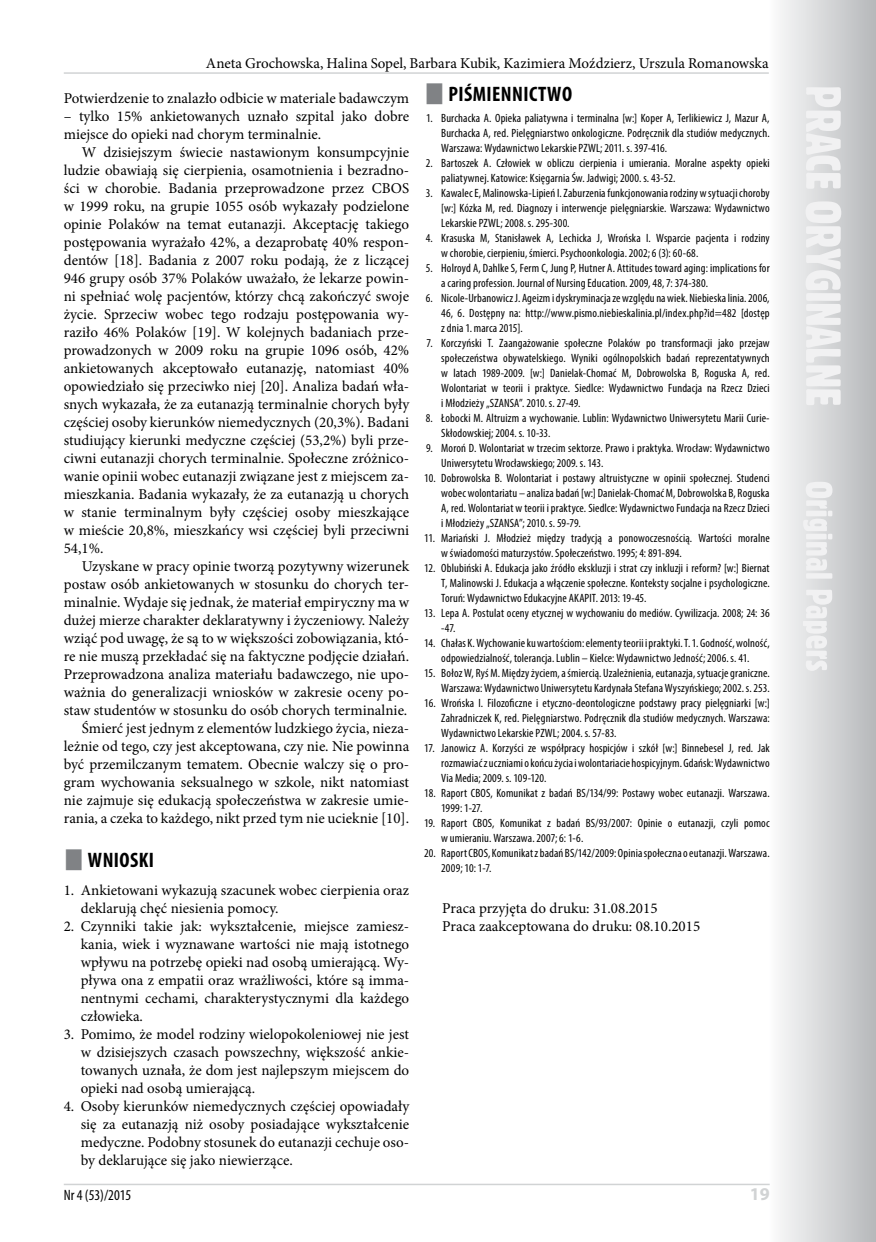
<style>
.page{position:relative;width:876px;height:1242px;background:#fff}
.page>*{position:absolute;margin:0;border:0;box-sizing:border-box;transform-origin:0 0}
.t1{font:700 condensed 21px "Myriad Pro";letter-spacing:.02em;color:#000}
.t2{font:700 18px "Myriad Pro";color:#d1d3d4}
.t3{font:15px/18px "Minion Pro";color:#000;text-align:justify}
.t4{font:condensed 15px "Myriad Pro";color:#000}
.t5{font:condensed 12px/15px "Myriad Pro";letter-spacing:.01em;color:#000}
</style>
<div class="page">
<svg style="left:780px;top:0;width:96px;height:1242px;background:#d3d4d6"></svg>
<svg style="left:803px;top:87px;width:38px;height:584px"></svg>
<hr style="left:64px;top:1183px;width:706px;height:2px;background:#d1d3d4">
<hr style="left:64px;top:72px;width:705px;height:2px;background:#d1d3d4">
<p class="t3" style="left:206px;top:54px;width:564px">Aneta Grochowska, Halina Sopel, Barbara Kubik, Kazimiera Moździerz, Urszula Romanowska</p>
<p class="t3" style="left:64px;top:89px;width:347px">Potwierdzenie to znalazło odbicie w materiale badawczym</p>
<p class="t3" style="left:64px;top:107px;width:347px">– tylko 15% ankietowanych uznało szpital jako dobre miejsce do opieki nad chorym terminalnie.</p>
<p class="t3" style="left:64px;top:143px;width:347px;text-indent:18px">W dzisiejszym świecie nastawionym konsumpcyjnie ludzie obawiają się cierpienia, osamotnienia i bezradno&shy;ści w chorobie. Badania przeprowadzone przez CBOS w 1999 roku, na grupie 1055 osób wykazały podzielone opinie Polaków na temat eutanazji. Akceptację takiego postępowania wyrażało 42%, a dezaprobatę 40% respon&shy;dentów [18]. Badania z 2007 roku podają, że z liczącej 946 grupy osób 37% Polaków uważało, że lekarze powin&shy;ni spełniać wolę pacjentów, którzy chcą zakończyć swoje życie. Sprzeciw wobec tego rodzaju postępowania wy&shy;raziło 46% Polaków [19]. W kolejnych badaniach prze&shy;prowadzonych w 2009 roku na grupie 1096 osób, 42% ankietowanych akceptowało eutanazję, natomiast 40% opowiedziało się przeciwko niej [20]. Analiza badań wła&shy;snych wykazała, że za eutanazją terminalnie chorych były częściej osoby kierunków niemedycznych (20,3%). Badani studiujący kierunki medyczne częściej (53,2%) byli prze&shy;ciwni eutanazji chorych terminalnie. Społeczne zróżnico&shy;wanie opinii wobec eutanazji związane jest z miejscem za&shy;mieszkania. Badania wykazały, że za eutanazją u chorych w stanie terminalnym były częściej osoby mieszkające w mieście 20,8%, mieszkańcy wsi częściej byli przeciwni 54,1%.</p>
<p class="t3" style="left:64px;top:557px;width:347px;text-align:right">Uzyskane w pracy opinie tworzą pozytywny wizerunek postaw osób ankietowanych w stosunku do chorych ter&shy;minalnie. Wydaje się jednak, że materiał empiryczny ma w dużej mierze charakter deklaratywny i życzeniowy. Należy wziąć pod uwagę, że są to w większości zobowiązania, któ&shy;re nie muszą przekładać się na faktyczne podjęcie działań.<br>Przeprowadzona analiza materiału badawczego, nie upo&shy;ważnia do generalizacji wniosków w zakresie oceny po&shy;staw studentów w stosunku do osób chorych terminalnie.<br>Śmierć jest jednym z elementów ludzkiego życia, nieza&shy;leżnie od tego, czy jest akceptowana, czy nie. Nie powinna być przemilczanym tematem. Obecnie walczy się o pro&shy;gram wychowania seksualnego w szkole, nikt natomiast nie zajmuje się edukacją społeczeństwa w zakresie umie&shy;rania, a czeka to każdego, nikt przed tym nie ucieknie [10].</p>
<h1 class="t1" style="left:88px;top:846px;width:65px">WNIOSKI</h1>
<p class="t3" style="left:81px;top:881px;width:330px;text-indent:-17px">1. Ankietowani wykazują szacunek wobec cierpienia oraz deklarują chęć niesienia pomocy.</p>
<p class="t3" style="left:81px;top:917px;width:330px;text-indent:-17px">2. Czynniki takie jak: wykształcenie, miejsce zamiesz&shy;kania, wiek i wyznawane wartości nie mają istotnego wpływu na potrzebę opieki nad osobą umierającą. Wy&shy;pływa ona z empatii oraz wrażliwości, które są imma&shy;nentnymi cechami, charakterystycznymi dla każdego człowieka.</p>
<p class="t3" style="left:81px;top:1025px;width:330px;text-indent:-17px">3. Pomimo, że model rodziny wielopokoleniowej nie jest w dzisiejszych czasach powszechny, większość ankie&shy;towanych uznała, że dom jest najlepszym miejscem do opieki nad osobą umierającą.</p>
<p class="t3" style="left:81px;top:1097px;width:330px;text-indent:-17px">4. Osoby kierunków niemedycznych częściej opowiadały się za eutanazją niż osoby posiadające wykształcenie medyczne. Podobny stosunek do eutanazji cechuje oso&shy;by deklarujące się jako niewierzące.</p>
<h1 class="t1" style="left:448px;top:81px;width:48px">PIŚMIENNICT</h1>
<h1 class="t1" style="left:547px;top:81px;width:25px">WO</h1>
<p class="t5" style="left:441px;top:110px;width:330px;text-align:justify;text-indent:-15px">1. Burchacka A. Opieka paliatywna i terminalna [w:] Koper A, Terlikiewicz J, Mazur A, Burchacka A, red. Pielęgniarstwo onkologiczne. Podręcznik dla studiów medycznych.<br>Warszawa: Wydawnictwo Lekarskie PZWL; 2011. s. 397-416.</p>
<p class="t5" style="left:441px;top:155px;width:330px;text-indent:-16px">2. Bartoszek A. Człowiek w obliczu cierpienia i umierania. Moralne aspekty opieki paliatywnej. Katowice: Księgarnia Św. Jadwigi; 2000. s. 43-52.</p>
<p class="t5" style="left:441px;top:185px;width:330px;text-align:justify;text-indent:-15px">3. Kawalec E, Malinowska-Lipień I. Zaburzenia funkcjonowania rodziny w sytuacji choroby [w:] Kózka M, red. Diagnozy i interwencje pielęgniarskie. Warszawa: Wydawnictwo Lekarskie PZWL; 2008. s. 295-300.</p>
<p class="t5" style="left:441px;top:230px;width:330px;text-indent:-15px">4. Krasuska M, Stanisławek A, Lechicka J, Wrońska I. Wsparcie pacjenta i rodziny w chorobie, cierpieniu, śmierci. Psychoonkologia. 2002; 6 (3): 60-68.</p>
<p class="t5" style="left:441px;top:260px;width:330px;text-indent:-15px">5. Holroyd A, Dahlke S, Ferm C, Jung P, Hutner A. Attitudes toward aging: implications for a caring profession. Journal of Nursing Education. 2009, 48, 7: 374-380.</p>
<p class="t5" style="left:441px;top:290px;width:330px;text-align:justify;text-indent:-16px">6. Nicole-Urbanowicz J. Ageizm i dyskryminacja ze względu na wiek. Niebieska linia. 2006, 46, 6. Dostępny na: http://www.pismo.niebieskalinia.pl/index.php?id=482 [dostęp z dnia 1. marca 2015].</p>
<p class="t5" style="left:441px;top:335px;width:330px;text-align:justify;text-indent:-15px">7. Korczyński T. Zaangażowanie społeczne Polaków po transformacji jako przejaw społeczeństwa obywatelskiego. Wyniki ogólnopolskich badań reprezentatywnych w latach 1989-2009. [w:] Danielak-Chomać M, Dobrowolska B, Roguska A, red.<br>Wolontariat w teorii i praktyce. Siedlce: Wydawnictwo Fundacja na Rzecz Dzieci i Młodzieży „SZANSA”. 2010. s. 27-49.</p>
<p class="t5" style="left:441px;top:410px;width:330px;text-indent:-16px">8. Łobocki M. Altruizm a wychowanie. Lublin: Wydawnictwo Uniwersytetu Marii Curie-<br>Skłodowskiej; 2004. s. 10-33.</p>
<p class="t5" style="left:441px;top:440px;width:330px;text-indent:-15px">9. Moroń D. Wolontariat w trzecim sektorze. Prawo i praktyka. Wrocław: Wydawnictwo<br>Uniwersytetu Wrocławskiego; 2009. s. 143.</p>
<p class="t5" style="left:441px;top:470px;width:330px;text-align:justify;text-indent:-17px">10. Dobrowolska B. Wolontariat i postawy altruistyczne w opinii społecznej. Studenci wobec wolontariatu – analiza badań [w:] Danielak-Chomać M, Dobrowolska B, Roguska A, red. Wolontariat w teorii i praktyce. Siedlce: Wydawnictwo Fundacja na Rzecz Dzieci i Młodzieży „SZANSA”; 2010. s. 59-79.</p>
<p class="t5" style="left:441px;top:530px;width:330px;text-indent:-17px">11. Mariański J. Młodzież między tradycją a ponowoczesnością. Wartości moralne w świadomości maturzystów. Społeczeństwo. 1995; 4: 891-894.</p>
<p class="t5" style="left:441px;top:560px;width:330px;text-align:justify;text-indent:-17px">12. Oblubiński A. Edukacja jako źródło ekskluzji i strat czy inkluzji i reform? [w:] Biernat T, Malinowski J. Edukacja a włączenie społeczne. Konteksty socjalne i psychologiczne.<br>Toruń: Wydawnictwo Edukacyjne AKAPIT. 2013: 19-45.</p>
<p class="t5" style="left:441px;top:605px;width:330px;text-indent:-17px">13. Lepa A. Postulat oceny etycznej w wychowaniu do mediów. Cywilizacja. 2008; 24: 36 -47.</p>
<p class="t5" style="left:424px;top:635px;width:347px;text-align:center">14. Chałas K. Wychowanie ku wartościom: elementy teorii i praktyki. T. 1. Godność, wolność, odpowiedzialność, tolerancja. Lublin – Kielce: Wydawnictwo Jedność; 2006. s. 41.</p>
<p class="t5" style="left:424px;top:665px;width:347px;text-align:right">15. Bołoz W, Ryś M. Między życiem, a śmiercią. Uzależnienia, eutanazja, sytuacje graniczne.<br>Warszawa: Wydawnictwo Uniwersytetu Kardynała Stefana Wyszyńskiego; 2002. s. 253.</p>
<p class="t5" style="left:441px;top:695px;width:330px;text-align:justify;text-indent:-17px">16. Wrońska I. Filozoficzne i etyczno-deontologiczne podstawy pracy pielęgniarki [w:] Zahradniczek K, red. Pielęgniarstwo. Podręcznik dla studiów medycznych. Warszawa:<br>Wydawnictwo Lekarskie PZWL; 2004. s. 57-83.</p>
<p class="t5" style="left:441px;top:740px;width:330px;text-align:justify;text-indent:-17px">17. Janowicz A. Korzyści ze współpracy hospicjów i szkół [w:] Binnebesel J, red. Jak rozmawiać z uczniami o końcu życia i wolontariacie hospicyjnym. Gdańsk: Wydawnictwo Via Media; 2009. s. 109-120.</p>
<p class="t5" style="left:441px;top:785px;width:330px;text-indent:-17px">18. Raport CBOS, Komunikat z badań BS/134/99: Postawy wobec eutanazji. Warszawa.<br>1999: 1-27.</p>
<p class="t5" style="left:441px;top:815px;width:330px;text-indent:-17px">19. Raport CBOS, Komunikat z badań BS/93/2007: Opinie o eutanazji, czyli pomoc w umieraniu. Warszawa. 2007; 6: 1-6.</p>
<p class="t5" style="left:441px;top:845px;width:330px;text-indent:-17px">20. Raport CBOS, Komunikat z badań BS/142/2009: Opinia społeczna o eutanazji. Warszawa.<br>2009; 10: 1-7.</p>
<p class="t3" style="left:442px;top:899px;width:259px">Praca przyjęta do druku: 31.08.2015<br>Praca zaakceptowana do druku: 08.10.2015</p>
<p class="t4" style="left:64px;top:1186px;width:69px">Nr 4 (53)/2015</p>
<h2 class="t2" style="left:750px;top:1182px;width:21px">19</h2>
</div>
